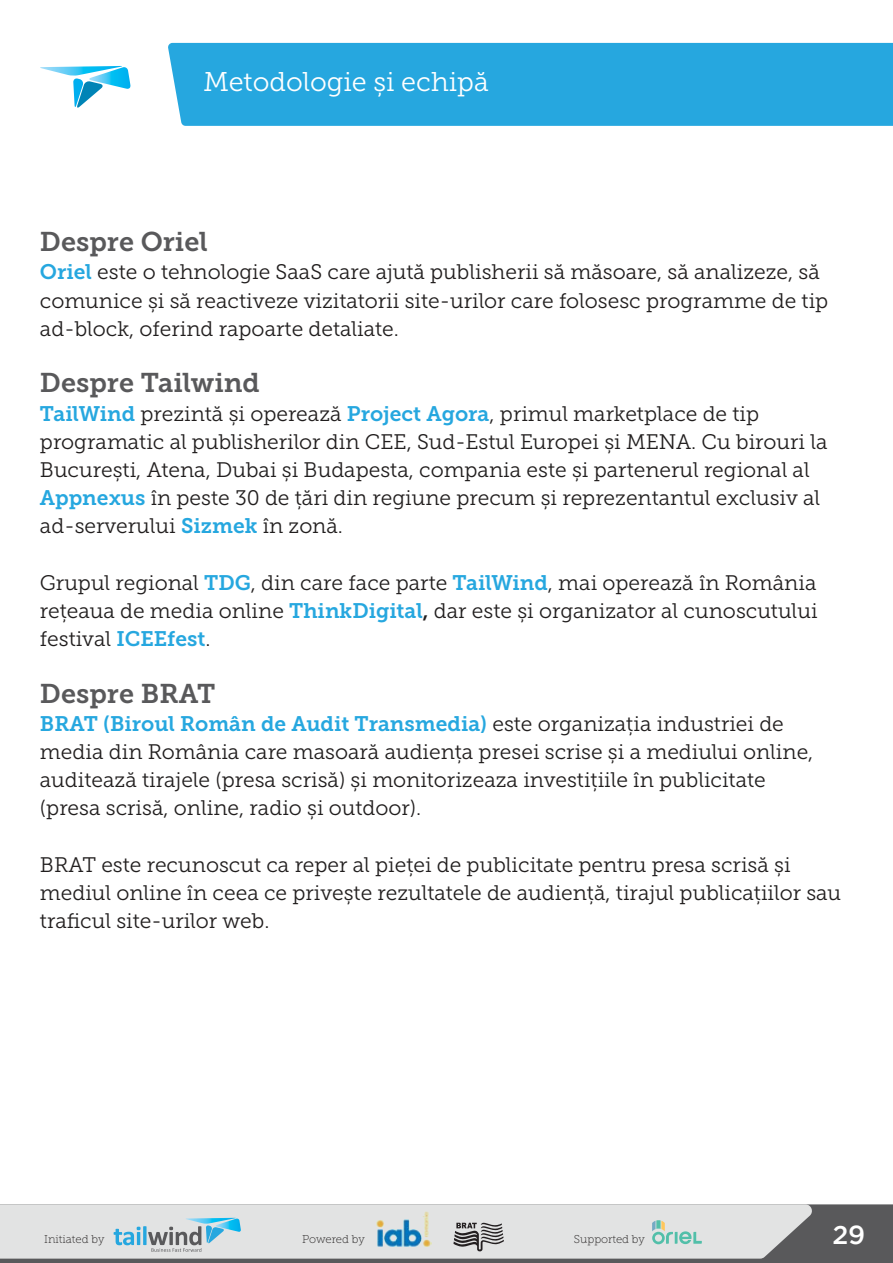
<style>
.page{position:relative;width:893px;height:1263px;background:#fff}
.page>*{position:absolute;margin:0;border:0;box-sizing:border-box;transform-origin:0 0}
.t1{font:27px "Museo Slab 700";color:#59595b}
.t2{font:27px "Museo Slab 300";color:#fff}
.t3{font:500 25.95px "Gotham";color:#fff}
.t4{font:21px/28.2px "Museo Slab 300";color:#211e1e}
.t5{font:21px "Museo Slab 700";color:#26a7df}
.t6{font:11.4px "Museo Slab 100";color:#211e1e}
.s1{font-family:"Museo Slab 700";color:#26a7df}
.s2{font-family:"Museo Slab 700"}
.s3{font-family:"Museo Slab 300";color:#211e1e}
</style>
<div class="page">
<svg style="left:0;top:1204px;width:893px;height:59px;background:#616163"></svg>
<svg style="left:0;top:1204px;width:814px;height:54px;background:#d4d9da"></svg>
<img style="left:373px;top:1206px;width:59px;height:44px">
<div style="left:168px;top:43px;width:725px;height:83px;background:#26a7df"></div>
<img style="left:91px;top:67px;width:40px;height:22px">
<svg style="left:73px;top:78px;width:30px;height:30px"></svg>
<img style="left:40px;top:66px;width:83px;height:10px">
<p class="t2" style="left:204px;top:67px;width:287px">Metodologie și echipă</p>
<p class="t1" style="left:40px;top:227px;width:169px">Despre Oriel</p>
<p class="t4" style="left:40px;top:258px;width:790px"><span class="s1">Oriel</span> este o tehnologie SaaS care ajută publisherii să măsoare, să analizeze, să comunice și să reactiveze vizitatorii site-urilor care folosesc programme de tip ad-block, oferind rapoarte detaliate.</p>
<p class="t1" style="left:40px;top:368px;width:221px">Despre Tailwind</p>
<p class="t4" style="left:40px;top:399px;width:789px"><span class="s1">TailWind</span> prezintă și operează <span class="s1">Project Agora</span>, primul marketplace de tip programatic al publisherilor din CEE, Sud-Estul Europei și MENA. Cu birouri la București, Atena, Dubai și Budapesta, compania este și partenerul regional al <span class="s1">Appnexus</span> în peste 30 de țări din regiune precum și reprezentantul exclusiv al ad-serverului <span class="s1">Sizmek</span> în zonă.</p>
<p class="t4" style="left:40px;top:568px;width:779px;text-align:justify">Grupul regional <span class="s1">TDG</span>, din care face parte <span class="s1">TailWind</span>, mai operează în România rețeaua de media online <span class="s1">ThinkDigital</span><span class="s2">,</span> dar este și organizator al cunoscutului festival <span class="s1">ICEEfest</span>.</p>
<p class="t1" style="left:40px;top:678px;width:177px">Despre BRAT</p>
<p class="t5" style="left:40px;top:711px;width:745px">BRAT (Biroul Român de Audit Transmedia) <span class="s3">este organizația industriei de</span></p>
<p class="t4" style="left:40px;top:738px;width:775px">media din România care masoară audiența presei scrise și a mediului online, auditează tirajele (presa scrisă) și monitorizeaza investițiile în publicitate (presa scrisă, online, radio și outdoor).</p>
<p class="t4" style="left:40px;top:850px;width:803px">BRAT este recunoscut ca reper al pieței de publicitate pentru presa scrisă și mediul online în ceea ce privește rezultatele de audiență, tirajul publicațiilor sau traficul site-urilor web.</p>
<p class="t6" style="left:44px;top:1233px;width:62px">Initiated by</p>
<p class="t6" style="left:302px;top:1233px;width:64px">Powered by</p>
<p class="t6" style="left:574px;top:1233px;width:72px">Supported by</p>
<p class="t3" style="left:832px;top:1220px;width:34px">29</p>
</div>
